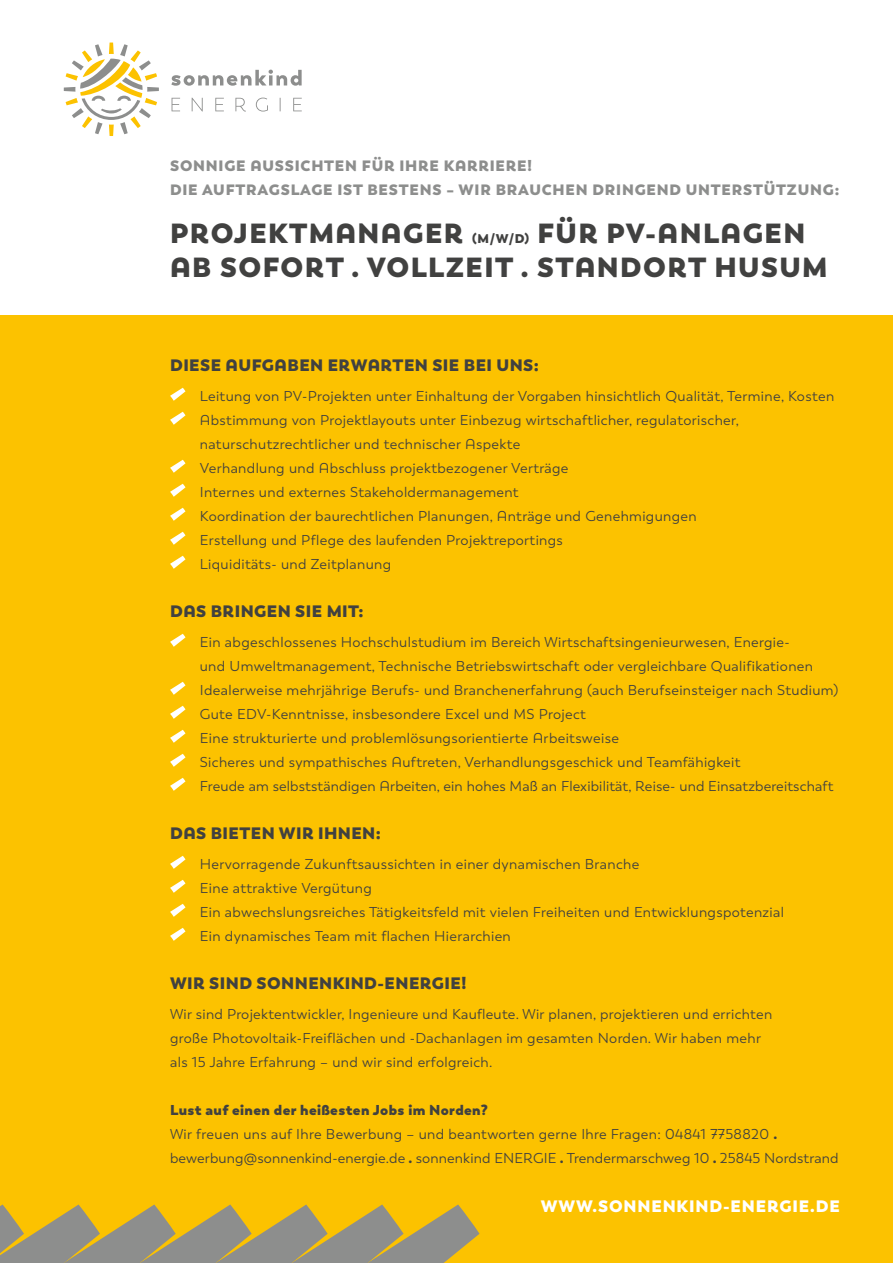
<style>
.page{position:relative;width:893px;height:1263px;background:#fff}
.page>*{position:absolute;margin:0;border:0;box-sizing:border-box;transform-origin:0 0}
.t1{font:800 27.6px/33.9px "Trenda";letter-spacing:.05em;color:#414140}
.t2{font:800 16.5px "Trenda";letter-spacing:.025em;color:#414140}
.t3{font:800 16.5px "Trenda";letter-spacing:.05em;color:#fff}
.t4{font:800 15px/24.3px "Trenda";letter-spacing:.05em;color:#8d8e8d}
.t5{font:14.25px/24px "Trenda";letter-spacing:.025em;color:#414140}
.s1{font-size:12.6px}
.s2{font-weight:800}
.s3{font-weight:900}
</style>
<div class="page">
<div style="left:0;top:316px;width:893px;height:947px;background:#fcc200"></div>
<svg style="left:172px;top:98px;width:130px;height:14px"></svg>
<svg style="left:171px;top:70px;width:131px;height:16px"></svg>
<svg style="left:64px;top:43px;width:95px;height:93px"></svg>
<svg style="left:0;top:1204px;width:479px;height:59px"></svg>
<svg style="left:170px;top:388px;width:16px;height:13px"></svg>
<svg style="left:170px;top:412px;width:16px;height:13px"></svg>
<svg style="left:170px;top:460px;width:16px;height:13px"></svg>
<svg style="left:170px;top:484px;width:16px;height:13px"></svg>
<svg style="left:170px;top:508px;width:16px;height:13px"></svg>
<svg style="left:170px;top:532px;width:16px;height:13px"></svg>
<svg style="left:170px;top:556px;width:16px;height:13px"></svg>
<svg style="left:170px;top:634px;width:16px;height:13px"></svg>
<svg style="left:170px;top:682px;width:16px;height:13px"></svg>
<svg style="left:170px;top:706px;width:16px;height:13px"></svg>
<svg style="left:170px;top:730px;width:16px;height:13px"></svg>
<svg style="left:170px;top:754px;width:16px;height:13px"></svg>
<svg style="left:170px;top:778px;width:16px;height:13px"></svg>
<svg style="left:170px;top:856px;width:16px;height:13px"></svg>
<svg style="left:170px;top:880px;width:16px;height:13px"></svg>
<svg style="left:170px;top:904px;width:16px;height:13px"></svg>
<svg style="left:170px;top:928px;width:16px;height:13px"></svg>
<p class="t4" style="left:170px;top:154px;width:671px">SONNIGE AUSSICHTEN FÜR IHRE KARRIERE!<br>DIE AUFTRAGSLAGE IST BESTENS – WIR BRAUCHEN DRINGEND UNTERSTÜTZUNG:</p>
<h1 class="t1" style="left:170px;top:216px;width:659px">PROJEKTMANAGER <span class="s1">(M/W/D)</span> FÜR PV-ANLAGEN<br>AB SOFORT . VOLLZEIT . STANDORT HUSUM</h1>
<p class="t2" style="left:170px;top:354px;width:370px">DIESE AUFGABEN ERWARTEN SIE BEI UNS:</p>
<p class="t5" style="left:200px;top:384px;width:636px">Leitung von PV-Projekten unter Einhaltung der Vorgaben hinsichtlich Qualität, Termine, Kosten Abstimmung von Projektlayouts unter Einbezug wirtschaftlicher, regulatorischer, naturschutzrechtlicher und technischer Aspekte<br>Verhandlung und Abschluss projektbezogener Verträge<br>Internes und externes Stakeholdermanagement<br>Koordination der baurechtlichen Planungen, Anträge und Genehmigungen<br>Erstellung und Pflege des laufenden Projektreportings<br>Liquiditäts- und Zeitplanung</p>
<p class="t2" style="left:170px;top:600px;width:195px">DAS BRINGEN SIE MIT:</p>
<p class="t5" style="left:200px;top:630px;width:640px">Ein abgeschlossenes Hochschulstudium im Bereich Wirtschaftsingenieurwesen, Energie-<br>und Umweltmanagement, Technische Betriebswirtschaft oder vergleichbare Qualifikationen Idealerweise mehrjährige Berufs- und Branchenerfahrung (auch Berufseinsteiger nach Studium)<br>Gute EDV-Kenntnisse, insbesondere Excel und MS Project<br>Eine strukturierte und problemlösungsorientierte Arbeitsweise<br>Sicheres und sympathisches Auftreten, Verhandlungsgeschick und Teamfähigkeit<br>Freude am selbstständigen Arbeiten, ein hohes Maß an Flexibilität, Reise- und Einsatzbereitschaft</p>
<p class="t2" style="left:170px;top:822px;width:212px">DAS BIETEN WIR IHNEN:</p>
<p class="t5" style="left:200px;top:852px;width:586px">Hervorragende Zukunftsaussichten in einer dynamischen Branche<br>Eine attraktive Vergütung<br>Ein abwechslungsreiches Tätigkeitsfeld mit vielen Freiheiten und Entwicklungspotenzial Ein dynamisches Team mit flachen Hierarchien</p>
<p class="t2" style="left:170px;top:972px;width:298px">WIR SIND SONNENKIND-ENERGIE!</p>
<p class="t5" style="left:170px;top:1002px;width:604px">Wir sind Projektentwickler, Ingenieure und Kaufleute. Wir planen, projektieren und errichten große Photovoltaik-Freiflächen und -Dachanlagen im gesamten Norden. Wir haben mehr als 15 Jahre Erfahrung – und wir sind erfolgreich.</p>
<p class="t5" style="left:170px;top:1098px;width:670px"><span class="s2">Lust auf einen der heißesten Jobs im Norden?<br></span>Wir freuen uns auf Ihre Bewerbung – und beantworten gerne Ihre Fragen: 04841 7758820 <span class="s3">. </span>bewerbung@sonnenkind-energie.de <span class="s3">.</span> sonnenkind ENERGIE <span class="s3">.</span> Trendermarschweg 10 <span class="s3">.</span> 25845 Nordstrand</p>
<p class="t3" style="left:541px;top:1195px;width:300px">WWW.SONNENKIND-ENERGIE.DE</p>
</div>
